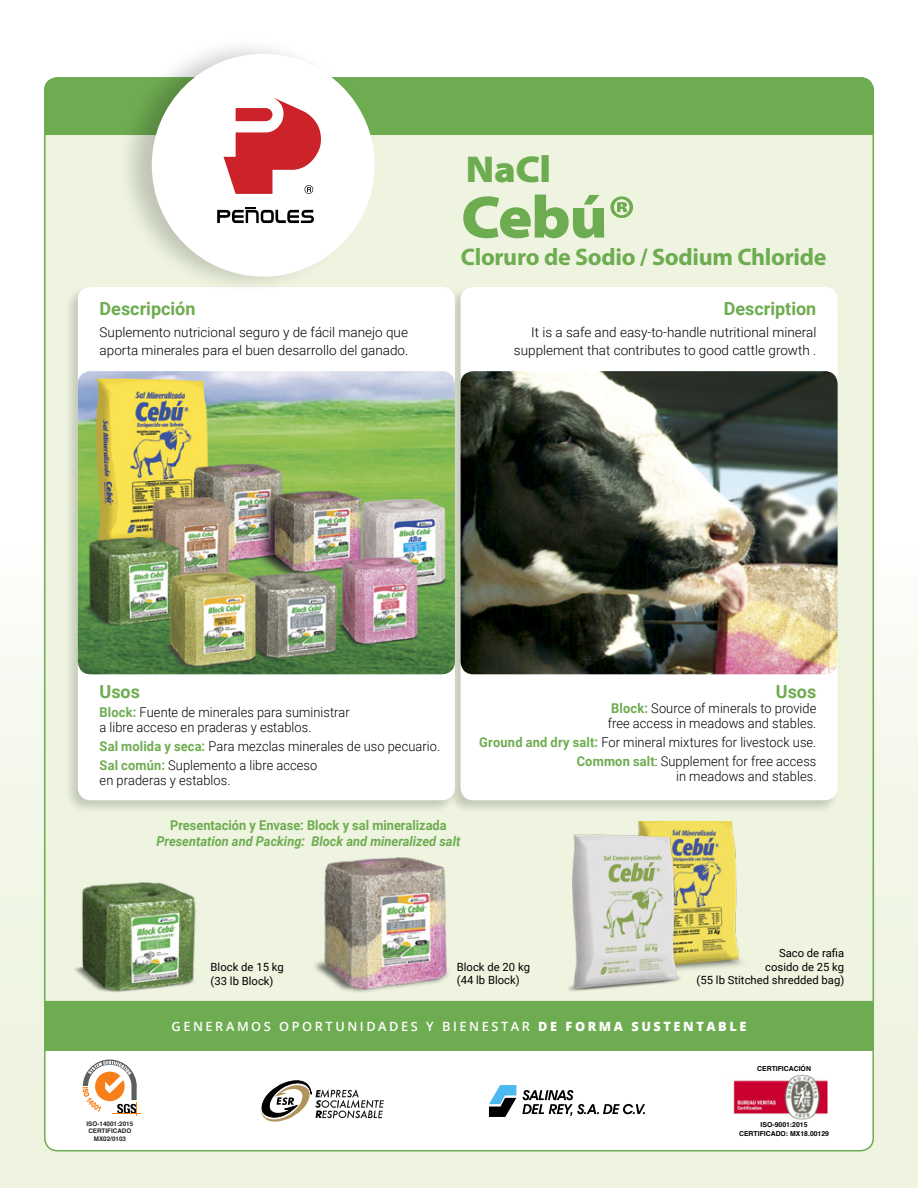
<style>
.page{position:relative;width:918px;height:1188px;background:#fff}
.page>*{position:absolute;margin:0;border:0;box-sizing:border-box;transform-origin:0 0}
.t1{font:900 semi-expanded 60px "Myriad Pro";color:#6eac51}
.t2{font:900 semi-expanded 37.5px "Myriad Pro";color:#6eac51}
.t3{font:700 24px "Myriad Pro";letter-spacing:-.015em;color:#6eac51}
.t4{font:700 18px "Roboto";color:#6eac51}
.t5{font:300 13.5px/15px "Roboto";color:#000;scale:.95 1}
.t6{font:300 13.5px/18px "Roboto";color:#000;text-align:right}
.t7{font:italic 700 13.5px "Roboto";color:#6eac51;scale:.95 1}
.t8{font:700 13.5px "Roboto";color:#6eac51;scale:.95 1}
.t9{font:600 12.75px "Open Sans";letter-spacing:.2em;color:#fff}
.t10{font:11.25px/13.5px "Roboto";color:#000}
.t11{font:700 6.9px/8.2px "Helvetica";color:#000;text-align:center}
.t12{font:700 6.3px/7.5px "Helvetica";color:#231f20;text-align:center}
.s1{font-weight:700;color:#6eac51}
.s2{font-weight:800}
</style>
<div class="page">
<div style="left:0;top:0;width:918px;height:1188px;background:linear-gradient(to bottom,#fff,#ecf3de)"></div>
<div style="left:45px;top:78px;width:828px;height:1073px;background:#fff;border-radius:13px"></div>
<div style="left:45px;top:78px;width:828px;height:901px;background:#6eac51;border-radius:13px"></div>
<div style="left:44px;top:182px;width:830px;height:869px;background:#6eac51"></div>
<div style="left:44px;top:134px;width:830px;height:868px;background:#eef4e0;border:2px solid #6eac51"></div>
<div style="left:446px;top:285px;width:394px;height:530px;background:#000;opacity:.18"></div>
<div style="left:461px;top:287px;width:377px;height:513px;background:#fff;border-radius:13px"></div>
<div style="left:64px;top:285px;width:393px;height:530px;background:#000;opacity:.18"></div>
<div style="left:78px;top:287px;width:377px;height:513px;background:#fff;border-radius:13px"></div>
<div style="left:116px;top:35px;width:261px;height:260px;background:#000;opacity:.2"></div>
<div style="left:152px;top:54px;width:223px;height:223px;background:#fff;border-radius:50%"></div>
<svg style="left:217px;top:207px;width:97px;height:16px"></svg>
<svg style="left:223px;top:98px;width:98px;height:96px"></svg>
<svg style="left:82px;top:1059px;width:59px;height:57px"></svg>
<svg style="left:260px;top:1080px;width:124px;height:42px"></svg>
<img style="left:78px;top:371px;width:377px;height:303px">
<img style="left:461px;top:371px;width:377px;height:303px">
<img style="left:733px;top:1074px;width:95px;height:46px">
<svg style="left:489px;top:1085px;width:27px;height:32px"></svg>
<svg style="left:522px;top:1090px;width:123px;height:26px"></svg>
<img style="left:72px;top:883px;width:125px;height:117px">
<img style="left:315px;top:857px;width:134px;height:136px">
<img style="left:638px;top:821px;width:105px;height:148px">
<img style="left:568px;top:828px;width:126px;height:163px">
<h2 class="t2" style="left:466px;top:147px;width:87px">NaCl</h2>
<h3 class="t4" style="left:100px;top:296px;width:97px">Descripción</h3>
<p class="t6" style="left:100px;top:323px;width:310px;text-align:left">Suplemento nutricional seguro y de fácil manejo que aporta minerales para el buen desarrollo del ganado.</p>
<h1 class="t1" style="left:461px;top:183px;width:178px">Cebú®</h1>
<h3 class="t3" style="left:461px;top:241px;width:367px">Cloruro de Sodio / Sodium Chloride</h3>
<h3 class="t4" style="left:724px;top:296px;width:94px">Description</h3>
<p class="t6" style="left:514px;top:323px;width:304px">It is a safe and easy-to-handle nutritional mineral supplement that contributes to good cattle growth .</p>
<h3 class="t4" style="left:100px;top:679px;width:42px">Usos</h3>
<p class="t5" style="left:100px;top:704px;width:265px"><span class="s1">Block:</span> Fuente de minerales para suministrar a libre acceso en praderas y establos.</p>
<p class="t5" style="left:100px;top:736px;width:360px;line-height:19.2px"><span class="s1">Sal molida y seca:</span> Para mezclas minerales de uso pecuario.<br><span class="s1">Sal común:</span> Suplemento a libre acceso</p>
<p class="t5" style="left:100px;top:773px;width:139px">en praderas y establos.</p>
<h3 class="t4" style="left:776px;top:679px;width:42px">Usos</h3>
<p class="t5" style="left:608px;top:700px;width:221px"><span class="s1">Block:</span> Source of minerals to provide free access in meadows and stables.</p>
<p class="t5" style="left:479px;top:732px;width:356px;line-height:19.2px;text-align:right"><span class="s1">Ground and dry salt:</span> For mineral mixtures for livestock use.<br><span class="s1">Common salt</span>: Supplement for free access</p>
<p class="t5" style="left:676px;top:768px;width:149px">in meadows and stables.</p>
<p class="t8" style="left:170px;top:815px;width:293px">Presentación y Envase: Block y sal mineralizada</p>
<p class="t7" style="left:156px;top:831px;width:321px">Presentation and Packing: Block and mineralized salt</p>
<p class="t10" style="left:211px;top:960px;width:75px">Block de 15 kg (33 lb Block)</p>
<p class="t10" style="left:457px;top:960px;width:75px">Block de 20 kg (44 lb Block)</p>
<p class="t10" style="left:697px;top:946px;width:149px;text-align:right">Saco de rafia<br>cosido de 25 kg<br>(55 lb Stitched shredded bag)</p>
<p class="t12" style="left:87px;top:1120px;width:48px">ISO-14001:2015<br>CERTIFICADO<br>MX02/0103</p>
<p class="t9" style="left:172px;top:1018px;width:576px">GENERAMOS OPORTUNIDADES Y BIENESTAR <span class="s2">DE FORMA SUSTENTABLE</span></p>
<p class="t11" style="left:757px;top:1065px;width:55px">CERTIFICACIÓN</p>
<p class="t11" style="left:739px;top:1121px;width:91px">ISO-9001:2015<br>CERTIFICADO: MX18.00129</p>
</div>
